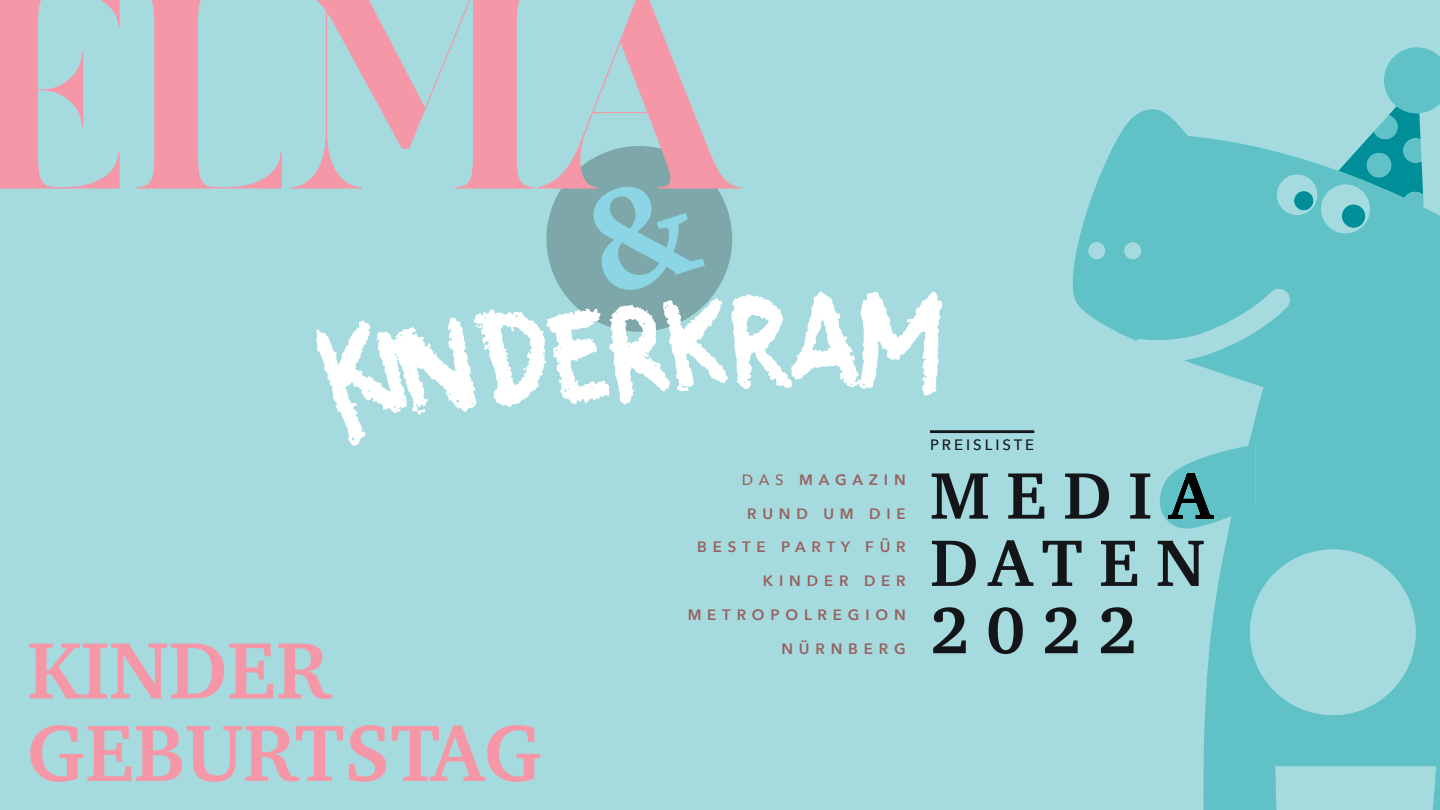
<style>
.page{position:relative;width:1440px;height:810px;background:#a5dbde}
.page>*{position:absolute;margin:0;border:0;box-sizing:border-box;transform-origin:0 0}
.t1{font:700 81.75px/82.5px "Charter";color:#f597a7}
.t2{font:700 67.28px/67.3px "Charter";letter-spacing:.25em;color:#131519;text-align:justify}
.t3{font:600 15px "Avenir Next";letter-spacing:.39em;color:#98605e}
.t4{font:500 15px "Avenir Next";letter-spacing:.2em;color:#131519}
.s1{font-weight:500}
</style>
<div class="page">
<hr style="left:930px;top:430px;width:104px;height:3px;background:#131519">
<svg style="left:0;top:0;width:703px;height:189px"></svg>
<svg style="left:1072px;top:109px;width:368px;height:701px;fill:#60c1c7"></svg>
<svg style="left:1152px;top:445px;width:104px;height:84px"></svg>
<div style="left:1250px;top:550px;width:166px;height:165px;background:#a5dbde;border-radius:50%"></div>
<svg style="left:1277px;top:47px;width:163px;height:186px"></svg>
<div style="left:1294px;top:191px;width:19px;height:19px;background:#008e99;border-radius:50%"></div>
<div style="left:1124px;top:242px;width:17px;height:17px;background:#a5dbde;border-radius:50%"></div>
<div style="left:1088px;top:242px;width:17px;height:17px;background:#a5dbde;border-radius:50%"></div>
<svg style="left:1136px;top:289px;width:155px;height:71px"></svg>
<svg style="left:316px;top:135px;width:626px;height:311px"></svg>
<h1 class="t1" style="left:27px;top:628px;width:516px">KINDER<br>GEBURTSTAG</h1>
<p class="t3" style="left:742px;top:467px;width:165px"><span class="s1">DAS</span> MAGAZIN</p>
<p class="t3" style="left:747px;top:501px;width:160px">RUND UM DIE</p>
<p class="t3" style="left:697px;top:534px;width:210px">BESTE PARTY FÜR</p>
<p class="t3" style="left:763px;top:568px;width:144px">KINDER DER</p>
<p class="t3" style="left:688px;top:602px;width:220px">METROPOLREGION</p>
<p class="t3" style="left:781px;top:636px;width:126px">NÜRNBERG</p>
<p class="t4" style="left:930px;top:432px;width:106px">PREISLISTE</p>
<h2 class="t2" style="left:930px;top:461px;width:284px">MEDIA DATEN 2022</h2>
</div>
